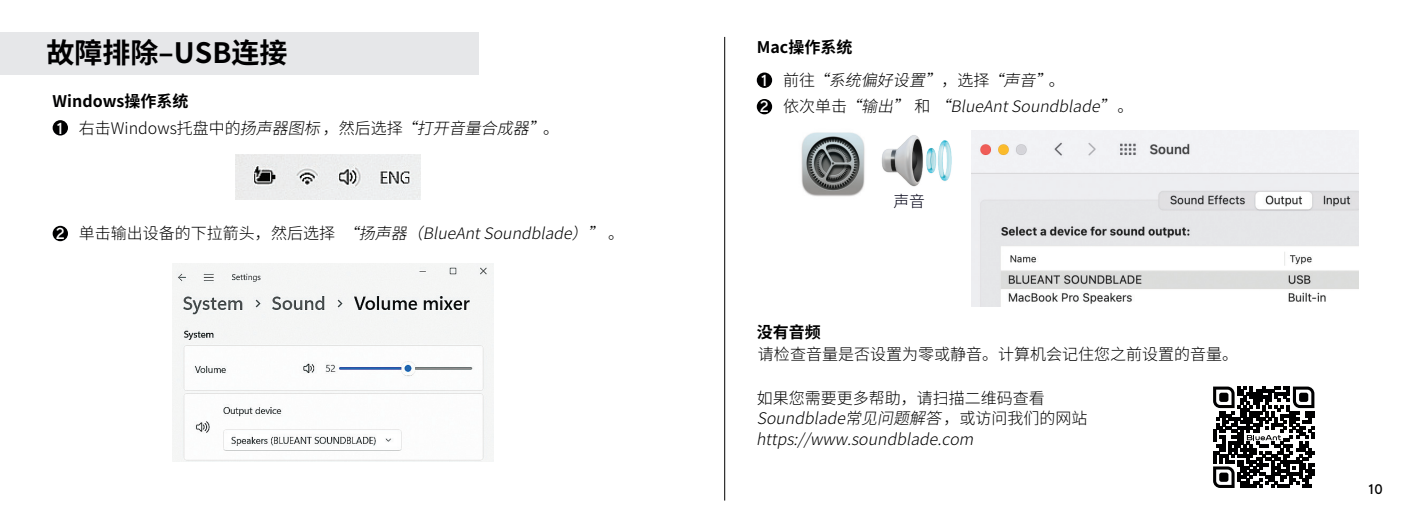
<style>
.page{position:relative;width:1418px;height:511px;background:#fff}
.page>*{position:absolute;margin:0;border:0;box-sizing:border-box;transform-origin:0 0}
.t1{font:700 28px "Source Han Sans CN";color:#000001}
.t2{font:300 16px/27.6px "Source Han Sans CN";color:#000001}
.t3{font:italic 300 16px/33.2px "Source Han Sans CN";color:#000001}
.t4{font:700 16px "Source Han Sans CN";color:#000001}
.t5{font:700 16px "Aaux Pro";color:#fff}
.t6{font:italic 300 15.8px "Source Han Sans CN";color:#000001}
.t7{font:300 15.8px "Source Han Sans CN";color:#000015}
.t8{font:700 14px "Aaux Pro";color:#000001}
.s1{font-weight:700}
.s2{font-style:italic}
.s3{font-style:normal}
.s4{font-weight:700;font-style:normal}
.s5{font-style:normal;font-size:16px}
.s6{font-size:16px}
</style>
<div class="page">
<hr style="left:724px;top:37px;width:1px;height:463px;background:#000001">
<div style="left:0;top:32px;width:479px;height:42px;background:#e6e7e9"></div>
<img style="left:801px;top:132px;width:64px;height:65px">
<img style="left:971px;top:130px;width:387px;height:176px">
<img style="left:236px;top:155px;width:185px;height:44px">
<img style="left:881px;top:135px;width:71px;height:52px">
<img style="left:172px;top:263px;width:322px;height:198px">
<div style="left:53px;top:120px;width:15px;height:15px;background:#000001;border-radius:50%"></div>
<div style="left:53px;top:225px;width:15px;height:16px;background:#000001;border-radius:50%"></div>
<div style="left:756px;top:99px;width:16px;height:15px;background:#000001;border-radius:50%"></div>
<div style="left:756px;top:72px;width:16px;height:16px;background:#000001;border-radius:50%"></div>
<svg style="left:1213px;top:386px;width:101px;height:101px"></svg>
<h1 class="t1" style="left:47px;top:37px;width:242px">故障排除‒USB连接</h1>
<p class="t2" style="left:79px;top:87px;width:251px;text-indent:-26px"><span class="s1">Windows操作系统<br></span>右击Windows托盘中的<span class="s2">扬声器图标</span></p>
<p class="t3" style="left:323px;top:112px;width:232px"><span class="s3">，然后选择</span> “打开音量合成器”</p>
<p class="t2" style="left:543px;top:115px;width:17px">。</p>
<p class="t5" style="left:57px;top:118px;width:8px">1</p>
<p class="t5" style="left:56px;top:223px;width:11px">2</p>
<p class="t2" style="left:79px;top:219px;width:258px">单击输出设备的下拉箭头，然后选择</p>
<p class="t2" style="left:608px;top:219px;width:17px">。</p>
<p class="t6" style="left:343px;top:224px;width:270px">“扬声器（BlueAntSoundblade）”</p>
<p class="t3" style="left:783px;top:31px;width:167px;text-indent:-26px"><span class="s4">Mac操作系统<br></span><span class="s3">前往</span> “系统偏好设置”</p>
<p class="t5" style="left:761px;top:70px;width:8px">1</p>
<p class="t6" style="left:941px;top:71px;width:120px"><span class="s5">，选择</span> “声音”</p>
<p class="t2" style="left:1048px;top:67px;width:17px">。</p>
<p class="t5" style="left:760px;top:96px;width:11px">2</p>
<p class="t6" style="left:783px;top:97px;width:342px"><span class="s5">依次单击</span> <span class="s6">“输出” “</span>BlueAnt Soundblade<span class="s6">”</span></p>
<p class="t2" style="left:914px;top:93px;width:17px">和</p>
<p class="t2" style="left:1117px;top:93px;width:17px">。</p>
<p class="t7" style="left:893px;top:192px;width:33px">声音</p>
<p class="t4" style="left:756px;top:322px;width:65px">没有音频</p>
<p class="t2" style="left:758px;top:340px;width:481px">请检查音量是否设置为零或静音。计算机会记住您之前设置的音量。</p>
<p class="t2" style="left:943px;top:387px;width:145px;line-height:20px;text-indent:-187px">如果您需要更多帮助，请扫描二维码查看<br>，或访问我们的网站</p>
<p class="t3" style="left:756px;top:422px;width:227px">https://www.soundblade.com</p>
<p class="t3" style="left:756px;top:401px;width:194px">Soundblade常见问题解答</p>
<p class="t8" style="left:1368px;top:479px;width:16px">10</p>
</div>
